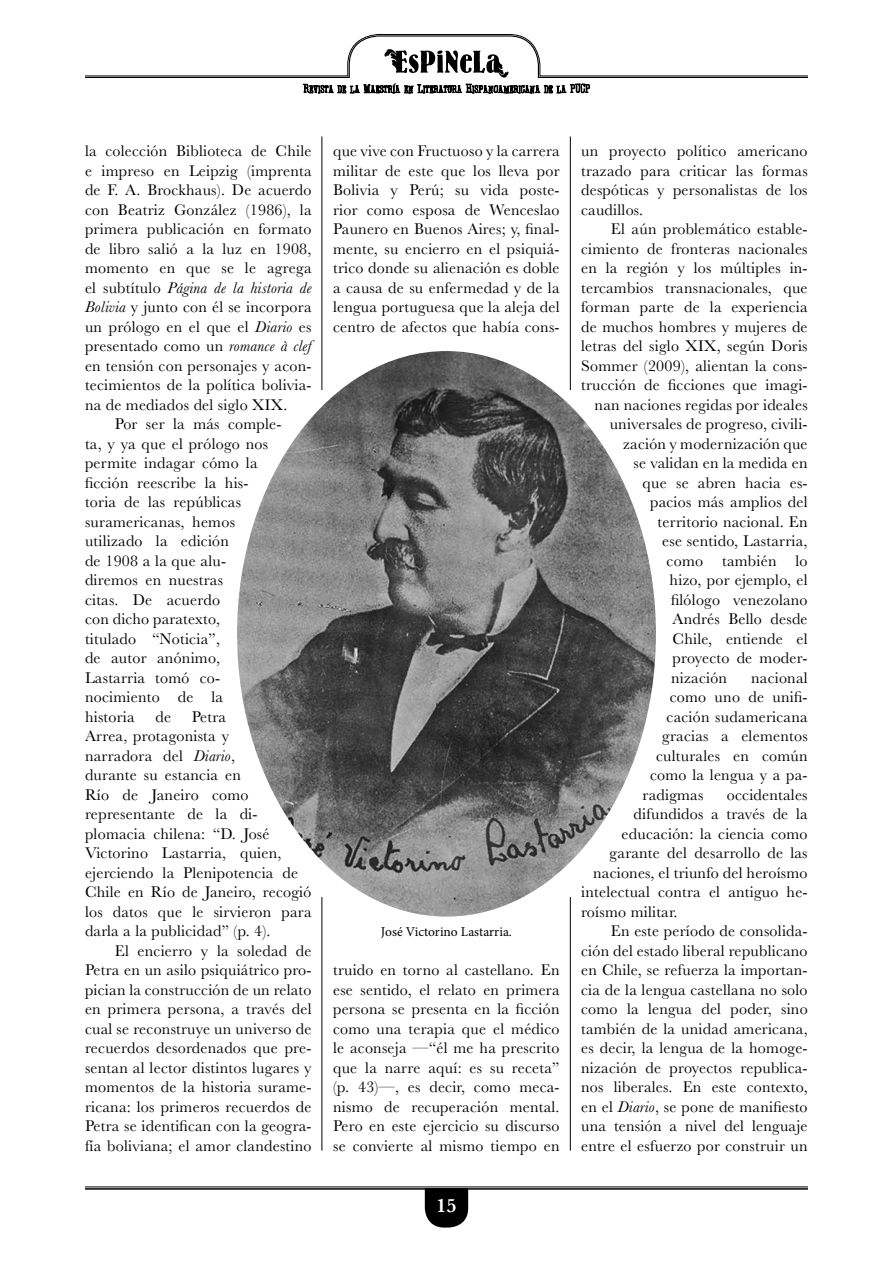
<style>
.page{position:relative;width:893px;height:1263px;background:#fff}
.page>*{position:absolute;margin:0;border:0;box-sizing:border-box;transform-origin:0 0}
.t1{font:600 19.95px "Baskerville";color:#fff}
.t2{font:16.05px/19.5px "Baskerville";letter-spacing:.015em;color:#000;text-align:justify}
.t3{font:italic 16.05px "Baskerville";letter-spacing:.015em;color:#000}
.t4{font:13.5px "Minion Pro";color:#000}
.s1{font-style:normal}
.s2{font-style:italic}
</style>
<div class="page">
<svg style="left:425px;top:1190px;width:43px;height:37px;background:#141414"></svg>
<hr style="left:85px;top:1187px;width:723px;height:1px;background:#000">
<hr style="left:85px;top:1188px;width:723px;height:2px;background:#000">
<svg style="left:85px;top:34px;width:723px;height:60px"></svg>
<img style="left:237px;top:351px;width:419px;height:566px">
<hr style="left:322px;top:137px;width:1px;height:253px;background:#000">
<hr style="left:322px;top:897px;width:1px;height:254px;background:#000">
<hr style="left:570px;top:137px;width:1px;height:253px;background:#000">
<hr style="left:570px;top:897px;width:1px;height:254px;background:#000">
<p class="t2" style="left:85px;top:141px;width:228px">la colección Biblioteca de Chile</p>
<p class="t2" style="left:85px;top:161px;width:228px">e impreso en Leipzig (imprenta</p>
<p class="t2" style="left:85px;top:180px;width:228px">de F. A. Brockhaus). De acuerdo</p>
<p class="t2" style="left:85px;top:200px;width:228px">con Beatriz González (1986), la</p>
<p class="t2" style="left:85px;top:219px;width:228px">primera publicación en formato</p>
<p class="t2" style="left:85px;top:239px;width:228px">de libro salió a la luz en 1908,</p>
<p class="t2" style="left:85px;top:258px;width:228px">momento en que se le agrega</p>
<p class="t3" style="left:85px;top:277px;width:228px"><span class="s1">el subtítulo</span> Página de la historia de</p>
<p class="t2" style="left:85px;top:297px;width:228px"><span class="s2">Bolivia</span> y junto con él se incorpora</p>
<p class="t2" style="left:85px;top:317px;width:228px">un prólogo en el que el <span class="s2">Diario</span> es</p>
<p class="t2" style="left:85px;top:336px;width:228px">presentado como un <span class="s2">romance à clef</span></p>
<p class="t2" style="left:85px;top:356px;width:228px">en tensión con personajes y acon-</p>
<p class="t2" style="left:85px;top:375px;width:228px">tecimientos de la política bolivia-</p>
<p class="t2" style="left:85px;top:395px;width:204px">na de mediados del siglo XIX.</p>
<p class="t2" style="left:115px;top:414px;width:168px">Por ser la más comple-</p>
<p class="t2" style="left:85px;top:434px;width:185px">ta, y ya que el prólogo nos</p>
<p class="t2" style="left:85px;top:453px;width:174px">permite indagar cómo la</p>
<p class="t2" style="left:85px;top:473px;width:165px">ficción reescribe la his-</p>
<p class="t2" style="left:85px;top:492px;width:158px">toria de las repúblicas</p>
<p class="t2" style="left:85px;top:512px;width:151px">suramericanas, hemos</p>
<p class="t2" style="left:85px;top:531px;width:146px">utilizado la edición</p>
<p class="t2" style="left:85px;top:551px;width:143px">de 1908 a la que alu-</p>
<p class="t2" style="left:85px;top:570px;width:139px">diremos en nuestras</p>
<p class="t2" style="left:85px;top:590px;width:137px">citas. De acuerdo</p>
<p class="t2" style="left:85px;top:609px;width:137px">con dicho paratexto,</p>
<p class="t2" style="left:85px;top:629px;width:136px">titulado “Noticia”,</p>
<p class="t2" style="left:85px;top:648px;width:136px">de autor anónimo,</p>
<p class="t2" style="left:85px;top:668px;width:137px">Lastarria tomó co-</p>
<p class="t2" style="left:85px;top:687px;width:139px">nocimiento de la</p>
<p class="t2" style="left:85px;top:707px;width:51px">historia</p>
<p class="t2" style="left:155px;top:707px;width:17px">de</p>
<p class="t2" style="left:85px;top:707px;width:228px;text-align:left;text-indent:107px">Petra<br>Arrea, protagonista y<br>narradora del <span class="s2">Diario</span>,<br>durante su estancia en<br>Río de Janeiro como representante de la di&shy;plomacia chilena: “D. José<br>Victorino Lastarria, quien, ejerciendo la Plenipotencia de<br>Chile en Río de Janeiro, recogió los datos que le sirvieron para darla a la publicidad” (p. 4).</p>
<p class="t2" style="left:85px;top:941px;width:228px;text-indent:30px">El encierro y la soledad de Petra en un asilo psiquiátrico pro&shy;pician la construcción de un relato en primera persona, a través del cual se reconstruye un universo de recuerdos desordenados que pre&shy;sentan al lector distintos lugares y momentos de la historia surame&shy;ricana: los primeros recuerdos de Petra se identifican con la geogra&shy;fía boliviana; el amor clandestino</p>
<p class="t2" style="left:333px;top:141px;width:228px">que vive con Fructuoso y la carrera militar de este que los lleva por Bolivia y Perú; su vida poste&shy;rior como esposa de Wenceslao Paunero en Buenos Aires; y, final&shy;mente, su encierro en el psiquiá&shy;trico donde su alienación es doble a causa de su enfermedad y de la lengua portuguesa que la aleja del centro de afectos que había cons-</p>
<p class="t4" style="left:381px;top:923px;width:133px">José Victorino Lastarria.</p>
<p class="t2" style="left:333px;top:960px;width:228px">truido en torno al castellano. En ese sentido, el relato en primera persona se presenta en la ficción como una terapia que el médico le aconseja —“él me ha prescrito que la narre aquí: es su receta” (p. 43)—, es decir, como meca&shy;nismo de recuperación mental.<br>Pero en este ejercicio su discurso se convierte al mismo tiempo en</p>
<p class="t1" style="left:437px;top:1192px;width:21px">15</p>
<p class="t2" style="left:581px;top:141px;width:228px">un proyecto político americano trazado para criticar las formas despóticas y personalistas de los caudillos.</p>
<p class="t2" style="left:611px;top:219px;width:198px">El aún problemático estable-</p>
<p class="t2" style="left:581px;top:239px;width:228px">cimiento de fronteras nacionales</p>
<p class="t2" style="left:581px;top:258px;width:228px">en la región y los múltiples in-</p>
<p class="t2" style="left:581px;top:278px;width:228px">tercambios transnacionales, que</p>
<p class="t2" style="left:581px;top:297px;width:228px">forman parte de la experiencia</p>
<p class="t2" style="left:581px;top:317px;width:228px">de muchos hombres y mujeres de</p>
<p class="t2" style="left:581px;top:336px;width:228px">letras del siglo XIX, según Doris</p>
<p class="t2" style="left:581px;top:356px;width:228px">Sommer (2009), alientan la cons-</p>
<p class="t2" style="left:581px;top:375px;width:228px">trucción de ficciones que imagi-</p>
<p class="t2" style="left:595px;top:395px;width:214px">nan naciones regidas por ideales</p>
<p class="t2" style="left:610px;top:414px;width:200px">universales de progreso, civili-</p>
<p class="t2" style="left:623px;top:434px;width:186px">zación y modernización que</p>
<p class="t2" style="left:634px;top:453px;width:175px">se validan en la medida en</p>
<p class="t2" style="left:643px;top:473px;width:167px">que se abren hacia es-</p>
<p class="t2" style="left:650px;top:492px;width:159px">pacios más amplios del</p>
<p class="t2" style="left:658px;top:512px;width:152px">territorio nacional. En</p>
<p class="t2" style="left:662px;top:531px;width:147px">ese sentido, Lastarria,</p>
<p class="t2" style="left:667px;top:551px;width:142px">como también lo</p>
<p class="t2" style="left:670px;top:570px;width:140px">hizo, por ejemplo, el</p>
<p class="t2" style="left:671px;top:590px;width:138px">filólogo venezolano</p>
<p class="t2" style="left:673px;top:609px;width:136px">Andrés Bello desde</p>
<p class="t2" style="left:673px;top:629px;width:137px">Chile, entiende el</p>
<p class="t2" style="left:673px;top:648px;width:137px">proyecto de moder-</p>
<p class="t2" style="left:671px;top:668px;width:58px">nización</p>
<p class="t2" style="left:751px;top:668px;width:58px">nacional</p>
<p class="t2" style="left:670px;top:687px;width:140px">como uno de unifi-</p>
<p class="t2" style="left:667px;top:707px;width:142px">cación sudamericana</p>
<p class="t2" style="left:662px;top:726px;width:147px">gracias a elementos</p>
<p class="t2" style="left:656px;top:746px;width:153px">culturales en común</p>
<p class="t2" style="left:650px;top:765px;width:159px">como la lengua y a pa-</p>
<p class="t2" style="left:643px;top:785px;width:62px">radigmas</p>
<p class="t2" style="left:727px;top:785px;width:82px">occidentales</p>
<p class="t2" style="left:634px;top:804px;width:175px">difundidos a través de la</p>
<p class="t2" style="left:622px;top:824px;width:187px">educación: la ciencia como</p>
<p class="t2" style="left:610px;top:843px;width:200px">garante del desarrollo de las</p>
<p class="t2" style="left:593px;top:863px;width:216px">naciones, el triunfo del heroísmo</p>
<p class="t2" style="left:581px;top:882px;width:228px">intelectual contra el antiguo he-</p>
<p class="t2" style="left:581px;top:902px;width:98px">roísmo militar.</p>
<p class="t2" style="left:611px;top:921px;width:198px">En este período de consolida-</p>
<p class="t2" style="left:581px;top:941px;width:228px">ción del estado liberal republicano</p>
<p class="t2" style="left:581px;top:960px;width:228px">en Chile, se refuerza la importan-</p>
<p class="t2" style="left:581px;top:980px;width:228px">cia de la lengua castellana no solo</p>
<p class="t2" style="left:581px;top:999px;width:228px">como la lengua del poder, sino</p>
<p class="t2" style="left:581px;top:1019px;width:228px">también de la unidad americana,</p>
<p class="t2" style="left:581px;top:1038px;width:228px">es decir, la lengua de la homoge-</p>
<p class="t2" style="left:581px;top:1058px;width:228px">nización de proyectos republica-</p>
<p class="t2" style="left:581px;top:1077px;width:228px">nos liberales. En este contexto,</p>
<p class="t2" style="left:581px;top:1097px;width:228px">en el <span class="s2">Diario</span>, se pone de manifiesto</p>
<p class="t2" style="left:581px;top:1116px;width:228px">una tensión a nivel del lenguaje</p>
<p class="t2" style="left:581px;top:1136px;width:228px">entre el esfuerzo por construir un</p>
</div>
